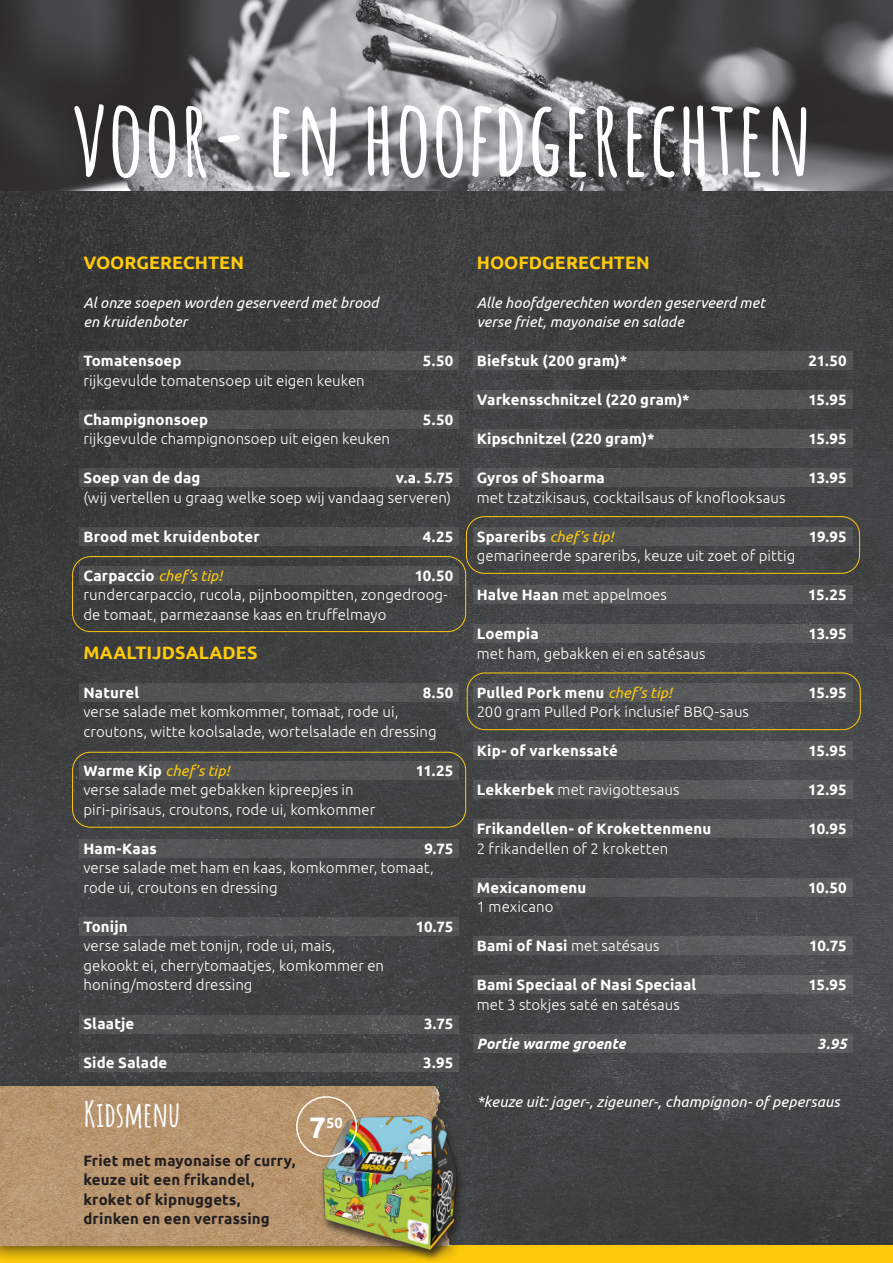
<style>
.page{position:relative;width:893px;height:1263px;background:#fff}
.page>*{position:absolute;margin:0;border:0;box-sizing:border-box;transform-origin:0 0}
.GROTE_KOP{font:700 105px "Amatic SC";color:#fff;scale:.96 1}
.Kop{font:700 34.5px "Amatic SC";letter-spacing:-.01em;color:#fff}
.Kop-2{font:700 18px "Ubuntu";letter-spacing:.005em;color:#feca0a}
.Tussenkop{font:300 15px/19.5px "Ubuntu";letter-spacing:.005em;color:#fff}
.Tussenkop-2{font:700 15px "Ubuntu";letter-spacing:.01em;color:#fff}
.body{font:italic 15px/19.5px "Ubuntu";letter-spacing:.005em;color:#fff}
.body-2{font:300 15px/19.5px "Ubuntu";letter-spacing:.005em;color:#fff}
.body-3{font:700 15px/19.5px "Ubuntu";letter-spacing:.01em;color:#231f20}
.Tussenkop-3{font:italic 15px "Ubuntu";letter-spacing:.005em;color:#feca0a}
.body-4{font:700 15px "Ubuntu";letter-spacing:.01em;color:#fff}
.Tussenkop-4{font:italic 700 15px "Ubuntu";letter-spacing:.005em;color:#fff}
.body-5{font:italic 15px "Ubuntu";letter-spacing:.005em;color:#feca0a}
.t1{font:700 14.85px "Ubuntu";color:#fff}
.s1{font-weight:700;font-style:normal;color:#fff}
.s2{font-size:29.7px}
.s3{font-weight:700}
.s4{font-weight:400;font-style:italic;color:#feca0a}
</style>
<div class="page">
<img style="left:0;top:190px;width:893px;height:1056px">
<img style="left:0;top:0;width:893px;height:190px">
<div style="left:0;top:1246px;width:893px;height:17px;background:#feca0a"></div>
<div style="left:0;top:1077px;width:467px;height:186px;background:#231f20;opacity:.75"></div>
<img style="left:0;top:1087px;width:469px;height:158px">
<div style="left:473px;top:352px;width:380px;height:18px;background:#505152"></div>
<div style="left:79px;top:352px;width:380px;height:18px;background:#4f4f50"></div>
<div style="left:79px;top:410px;width:380px;height:18px;background:#505050"></div>
<div style="left:79px;top:469px;width:380px;height:18px;background:#505051"></div>
<div style="left:79px;top:527px;width:380px;height:18px;background:#505050"></div>
<div style="left:79px;top:566px;width:380px;height:18px;background:#505050"></div>
<div style="left:79px;top:683px;width:380px;height:18px;background:#525354"></div>
<div style="left:79px;top:839px;width:380px;height:18px;background:#545556"></div>
<div style="left:79px;top:761px;width:380px;height:18px;background:#535455"></div>
<div style="left:79px;top:917px;width:380px;height:18px;background:#535455"></div>
<div style="left:473px;top:391px;width:380px;height:18px;background:#515253"></div>
<div style="left:473px;top:469px;width:380px;height:18px;background:#545455"></div>
<div style="left:473px;top:527px;width:380px;height:18px;background:#555657"></div>
<div style="left:473px;top:586px;width:380px;height:18px;background:#565758"></div>
<div style="left:473px;top:625px;width:380px;height:18px;background:#59595a"></div>
<div style="left:473px;top:430px;width:380px;height:18px;background:#535455"></div>
<div style="left:473px;top:683px;width:380px;height:18px;background:#595a5b"></div>
<div style="left:473px;top:781px;width:380px;height:18px;background:#59595a"></div>
<div style="left:473px;top:820px;width:380px;height:18px;background:#575859"></div>
<div style="left:473px;top:878px;width:380px;height:18px;background:#585959"></div>
<div style="left:473px;top:937px;width:380px;height:18px;background:#595a5b"></div>
<div style="left:473px;top:976px;width:380px;height:18px;background:#59595a"></div>
<div style="left:473px;top:1034px;width:380px;height:18px;background:#585959"></div>
<div style="left:473px;top:742px;width:380px;height:18px;background:#59595a"></div>
<div style="left:79px;top:1015px;width:380px;height:18px;background:#525253"></div>
<img style="left:317px;top:1111px;width:156px;height:150px">
<div style="left:296px;top:1096px;width:61px;height:61px;border:1px solid #fff;border-radius:50%"></div>
<div style="left:72px;top:556px;width:394px;height:76px;border:1px solid #feca0a;border-radius:18px"></div>
<div style="left:72px;top:752px;width:394px;height:76px;border:1px solid #feca0a;border-radius:18px"></div>
<div style="left:466px;top:516px;width:394px;height:58px;border:1px solid #feca0a;border-radius:18px"></div>
<div style="left:467px;top:673px;width:394px;height:57px;border:1px solid #feca0a;border-radius:18px"></div>
<div style="left:79px;top:1054px;width:380px;height:18px;background:#525354"></div>
<p class="GROTE_KOP" style="left:72px;top:56px;width:774px">voor- en hoofdgerechten</p>
<p class="Kop-2" style="left:83px;top:251px;width:162px">VOORGERECHTEN</p>
<p class="body" style="left:83px;top:292px;width:297px">Al onze soepen worden geserveerd met brood en kruidenboter</p>
<p class="Tussenkop-2" style="left:83px;top:352px;width:100px">Tomatensoep</p>
<p class="Tussenkop-2" style="left:423px;top:352px;width:32px">5.50</p>
<p class="Tussenkop" style="left:83px;top:370px;width:283px">rijkgevulde tomatensoep uit eigen keuken</p>
<p class="Tussenkop-2" style="left:83px;top:410px;width:126px">Champignonsoep</p>
<p class="Tussenkop-2" style="left:423px;top:410px;width:32px">5.50</p>
<p class="Tussenkop" style="left:83px;top:429px;width:308px">rijkgevulde champignonsoep uit eigen keuken</p>
<p class="Tussenkop-2" style="left:83px;top:469px;width:119px">Soep van de dag</p>
<p class="Tussenkop-2" style="left:396px;top:469px;width:59px">v.a. 5.75</p>
<p class="body-2" style="left:83px;top:487px;width:369px">(wij vertellen u graag welke soep wij vandaag serveren)</p>
<p class="body-4" style="left:83px;top:527px;width:178px">Brood met kruidenboter</p>
<p class="body-4" style="left:423px;top:527px;width:32px">4.25</p>
<p class="body-5" style="left:83px;top:566px;width:140px"><span class="s1">Carpaccio</span> chef’s tip!</p>
<p class="body-4" style="left:415px;top:566px;width:40px">10.50</p>
<p class="body-2" style="left:83px;top:585px;width:366px">rundercarpaccio, rucola, pijnboompitten, zongedroog&shy;de tomaat, parmezaanse kaas en truffelmayo</p>
<p class="Kop-2" style="left:83px;top:641px;width:176px">MAALTIJDSALADES</p>
<p class="Tussenkop-2" style="left:83px;top:683px;width:57px">Naturel</p>
<p class="Tussenkop-2" style="left:423px;top:683px;width:32px">8.50</p>
<p class="Tussenkop" style="left:83px;top:702px;width:316px">verse salade met komkommer, tomaat, rode ui,</p>
<p class="Tussenkop" style="left:83px;top:721px;width:355px">croutons, witte koolsalade, wortelsalade en dressing</p>
<p class="Tussenkop-3" style="left:83px;top:761px;width:148px"><span class="s1">Warme Kip</span> chef’s tip!</p>
<p class="Tussenkop-2" style="left:416px;top:761px;width:39px">11.25</p>
<p class="Tussenkop" style="left:83px;top:780px;width:293px">verse salade met gebakken kipreepjes in piri-pirisaus, croutons, rode ui, komkommer</p>
<p class="Tussenkop-2" style="left:83px;top:839px;width:75px">Ham-Kaas</p>
<p class="Tussenkop-2" style="left:424px;top:839px;width:30px">9.75</p>
<p class="Tussenkop" style="left:83px;top:858px;width:352px">verse salade met ham en kaas, komkommer, tomaat, rode ui, croutons en dressing</p>
<p class="Tussenkop-2" style="left:83px;top:917px;width:46px">Tonijn</p>
<p class="Tussenkop-2" style="left:416px;top:917px;width:39px">10.75</p>
<p class="Tussenkop" style="left:83px;top:936px;width:302px">verse salade met tonijn, rode ui, mais, gekookt ei, cherrytomaatjes, komkommer en honing/mosterd dressing</p>
<p class="Tussenkop-2" style="left:83px;top:1015px;width:52px">Slaatje</p>
<p class="Tussenkop-2" style="left:424px;top:1015px;width:31px">3.75</p>
<p class="Tussenkop-2" style="left:83px;top:1054px;width:85px">Side Salade</p>
<p class="Tussenkop-2" style="left:423px;top:1054px;width:32px">3.95</p>
<p class="Kop" style="left:83px;top:1087px;width:99px">Kidsmenu</p>
<p class="body-3" style="left:83px;top:1150px;width:213px">Friet met mayonaise of curry, keuze uit een frikandel, kroket of kipnuggets,</p>
<p class="body-3" style="left:83px;top:1209px;width:188px">drinken en een verrassing</p>
<p class="t1" style="left:309px;top:1113px;width:35px"><span class="s2">7</span>50</p>
<p class="Kop-2" style="left:477px;top:251px;width:174px">HOOFDGERECHTEN</p>
<p class="body" style="left:477px;top:292px;width:290px">Alle hoofdgerechten worden geserveerd met verse friet, mayonaise en salade</p>
<p class="Tussenkop-2" style="left:477px;top:352px;width:152px">Biefstuk (200 gram)*</p>
<p class="Tussenkop-2" style="left:808px;top:352px;width:40px">21.50</p>
<p class="Tussenkop-2" style="left:477px;top:391px;width:215px">Varkensschnitzel (220 gram)*</p>
<p class="Tussenkop-2" style="left:808px;top:391px;width:40px">15.95</p>
<p class="Tussenkop-2" style="left:477px;top:430px;width:179px">Kipschnitzel (220 gram)*</p>
<p class="Tussenkop-2" style="left:808px;top:430px;width:40px">15.95</p>
<p class="Tussenkop-2" style="left:477px;top:469px;width:129px">Gyros of Shoarma</p>
<p class="Tussenkop-2" style="left:809px;top:469px;width:40px">13.95</p>
<p class="Tussenkop" style="left:477px;top:487px;width:310px">met tzatzikisaus, cocktailsaus of knoflooksaus</p>
<p class="Tussenkop-3" style="left:477px;top:527px;width:138px"><span class="s1">Spareribs</span> chef’s tip!</p>
<p class="Tussenkop-2" style="left:809px;top:527px;width:39px">19.95</p>
<p class="Tussenkop" style="left:477px;top:546px;width:320px">gemarineerde spareribs, keuze uit zoet of pittig</p>
<p class="Tussenkop" style="left:477px;top:585px;width:192px"><span class="s3">Halve Haan</span> met appelmoes</p>
<p class="Tussenkop-2" style="left:808px;top:586px;width:40px">15.25</p>
<p class="Tussenkop-2" style="left:477px;top:625px;width:63px">Loempia</p>
<p class="Tussenkop-2" style="left:809px;top:625px;width:40px">13.95</p>
<p class="Tussenkop" style="left:477px;top:643px;width:230px">met ham, gebakken ei en satésaus</p>
<p class="Tussenkop-2" style="left:477px;top:683px;width:197px">Pulled Pork menu <span class="s4">chef’s tip!</span></p>
<p class="Tussenkop-2" style="left:808px;top:683px;width:40px">15.95</p>
<p class="Tussenkop" style="left:477px;top:702px;width:274px">200 gram Pulled Pork inclusief BBQ-saus</p>
<p class="Tussenkop-2" style="left:477px;top:742px;width:143px">Kip- of varkenssaté</p>
<p class="Tussenkop-2" style="left:808px;top:742px;width:40px">15.95</p>
<p class="Tussenkop" style="left:477px;top:780px;width:204px"><span class="s3">Lekkerbek</span> met ravigottesaus</p>
<p class="Tussenkop-2" style="left:808px;top:781px;width:40px">12.95</p>
<p class="Tussenkop-2" style="left:477px;top:820px;width:236px">Frikandellen- of Krokettenmenu</p>
<p class="Tussenkop-2" style="left:808px;top:820px;width:40px">10.95</p>
<p class="Tussenkop" style="left:477px;top:838px;width:193px">2 frikandellen of 2 kroketten</p>
<p class="Tussenkop-2" style="left:477px;top:878px;width:111px">Mexicanomenu</p>
<p class="Tussenkop-2" style="left:808px;top:878px;width:40px">10.50</p>
<p class="Tussenkop" style="left:477px;top:897px;width:78px">1 mexicano</p>
<p class="Tussenkop" style="left:477px;top:936px;width:184px"><span class="s3">Bami of Nasi</span> met satésaus</p>
<p class="Tussenkop-2" style="left:809px;top:937px;width:39px">10.75</p>
<p class="Tussenkop-2" style="left:477px;top:976px;width:221px">Bami Speciaal of Nasi Speciaal</p>
<p class="Tussenkop-2" style="left:808px;top:976px;width:40px">15.95</p>
<p class="Tussenkop" style="left:477px;top:994px;width:205px">met 3 stokjes saté en satésaus</p>
<p class="Tussenkop-4" style="left:477px;top:1034px;width:150px">Portie warme groente</p>
<p class="Tussenkop-4" style="left:817px;top:1034px;width:31px">3.95</p>
<p class="body" style="left:477px;top:1091px;width:364px">*keuze uit: jager-, zigeuner-, champignon- of pepersaus</p>
</div>
